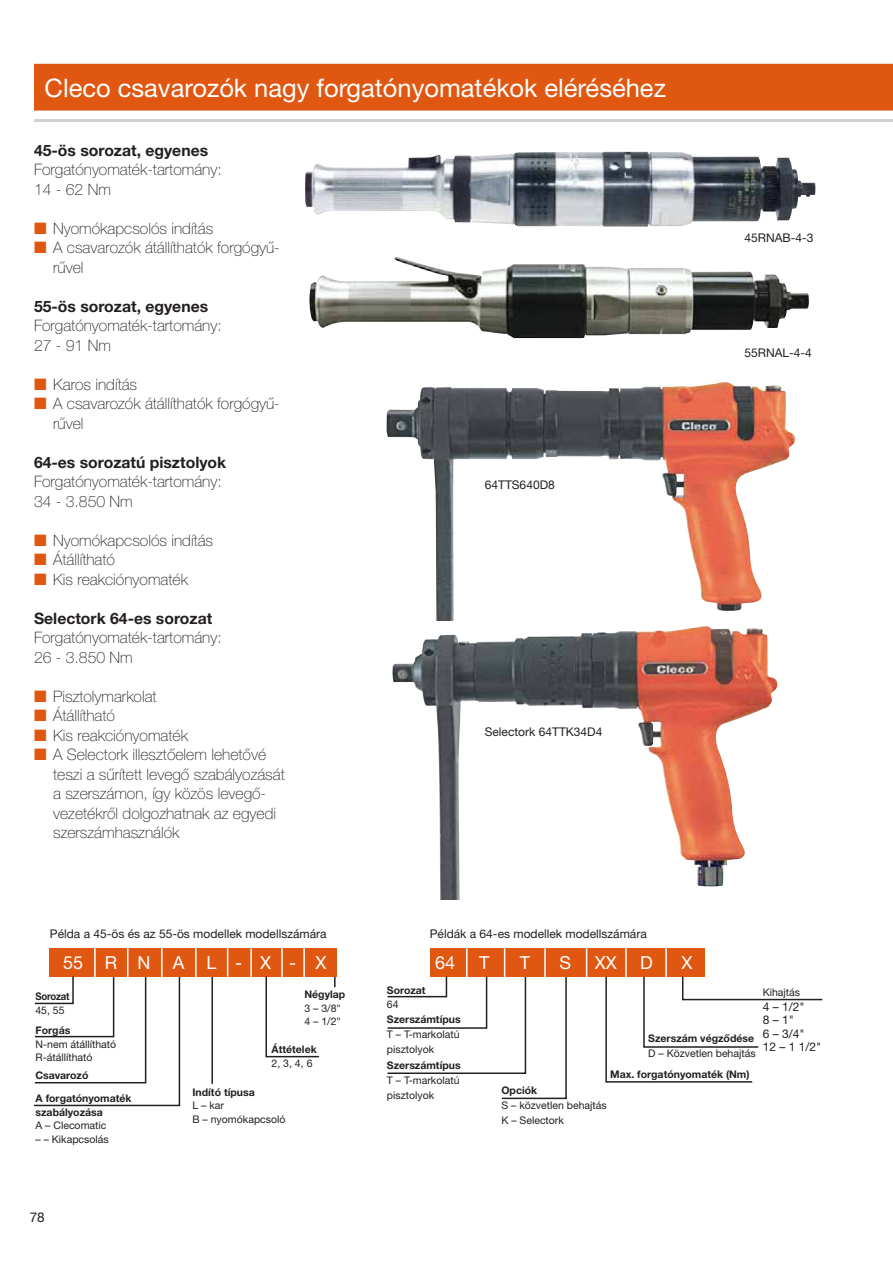
<style>
.page{position:relative;width:893px;height:1263px;background:#fff}
.page>*{position:absolute;margin:0;border:0;box-sizing:border-box;transform-origin:0 0}
.t1{font:25.5px "Helvetica Neue LT Pro";color:#fff}
.t2{font:18px "Helvetica Neue LT Pro";color:#fff}
.t3{font:100 15.75px/19.5px "Helvetica Neue LT Pro";color:#231f20}
.t4{font:700 15.75px "Helvetica Neue LT Pro";color:#231f20}
.t5{font:13.5px "Helvetica Neue LT Pro";color:#231f20}
.t6{font:12px/13.5px "Helvetica Neue LT Pro";color:#231f20}
.t7{font:10.5px/13.5px "Helvetica Neue LT Pro";color:#231f20}
.t8{font:700 10.5px/13.5px "Helvetica Neue LT Pro";color:#231f20}
.t9{font:700 10.5px "Helvetica Neue LT Pro";letter-spacing:-.02em;color:#231f20;scale:.91 1}
.s1{color:#e05711}
.s2{font-weight:700}
.s3{font-stretch:condensed}
</style>
<div class="page">
<div style="left:34px;top:64px;width:859px;height:47px;background:#e05711"></div>
<hr style="left:34px;top:119px;width:859px;height:3px;background:#cfd0d2">
<img style="left:387px;top:382px;width:408px;height:239px">
<img style="left:305px;top:152px;width:511px;height:75px">
<img style="left:392px;top:626px;width:385px;height:273px">
<img style="left:309px;top:257px;width:500px;height:81px">
<div style="left:50px;top:948px;width:287px;height:29px;background:#e05711"></div>
<svg style="left:334px;top:977px;width:2px;height:10px"></svg>
<svg style="left:265px;top:976px;width:55px;height:82px"></svg>
<hr style="left:211px;top:977px;width:2px;height:107px;background:#231f20">
<hr style="left:195px;top:947px;width:2px;height:31px;background:#fff">
<hr style="left:227px;top:947px;width:1px;height:30px;background:#fff">
<hr style="left:250px;top:948px;width:2px;height:29px;background:#fff">
<hr style="left:281px;top:948px;width:2px;height:29px;background:#fff">
<svg style="left:34px;top:948px;width:147px;height:159px"></svg>
<hr style="left:303px;top:948px;width:2px;height:29px;background:#fff">
<div style="left:430px;top:948px;width:275px;height:29px;background:#e05711"></div>
<svg style="left:605px;top:976px;width:218px;height:107px"></svg>
<svg style="left:387px;top:948px;width:180px;height:152px"></svg>
<hr style="left:544px;top:948px;width:2px;height:29px;background:#fff">
<svg style="left:586px;top:948px;width:1px;height:29px"></svg>
<hr style="left:625px;top:948px;width:2px;height:29px;background:#fff">
<hr style="left:665px;top:948px;width:2px;height:29px;background:#fff">
<h1 class="t1" style="left:45px;top:79px;width:623px">Cleco csavarozók nagy forgatónyomatékok eléréséhez</h1>
<p class="t4" style="left:34px;top:145px;width:176px">45-ös sorozat, egyenes</p>
<p class="t3" style="left:34px;top:162px;width:189px">Forgatónyomaték-tartomány:<br>14 - 62 Nm</p>
<p class="t3" style="left:34px;top:220px;width:181px"><span class="s1">■</span> Nyomókapcsolós indítás</p>
<p class="t3" style="left:53px;top:240px;width:228px;text-indent:-19px"><span class="s1">■</span> A csavarozók átállíthatók forgógyű&shy;rűvel</p>
<p class="t4" style="left:34px;top:301px;width:176px">55-ös sorozat, egyenes</p>
<p class="t3" style="left:34px;top:318px;width:189px">Forgatónyomaték-tartomány:<br>27 - 91 Nm</p>
<p class="t3" style="left:34px;top:376px;width:105px"><span class="s1">■</span> Karos indítás</p>
<p class="t3" style="left:53px;top:396px;width:228px;text-indent:-19px"><span class="s1">■</span> A csavarozók átállíthatók forgógyű&shy;rűvel</p>
<p class="t4" style="left:34px;top:457px;width:194px">64-es sorozatú pisztolyok</p>
<p class="t3" style="left:34px;top:474px;width:189px">Forgatónyomaték-tartomány:<br>34 - 3.850 Nm</p>
<p class="t3" style="left:34px;top:532px;width:181px"><span class="s1">■</span> Nyomókapcsolós indítás</p>
<p class="t3" style="left:34px;top:552px;width:83px"><span class="s1">■</span> Átállítható</p>
<p class="t3" style="left:34px;top:571px;width:155px"><span class="s1">■</span> Kis reakciónyomaték</p>
<p class="t4" style="left:34px;top:613px;width:180px">Selectork 64-es sorozat</p>
<p class="t3" style="left:34px;top:630px;width:189px">Forgatónyomaték-tartomány:<br>26 - 3.850 Nm</p>
<p class="t3" style="left:34px;top:688px;width:124px"><span class="s1">■</span> Pisztolymarkolat</p>
<p class="t3" style="left:34px;top:708px;width:83px"><span class="s1">■</span> Átállítható</p>
<p class="t3" style="left:34px;top:727px;width:155px"><span class="s1">■</span> Kis reakciónyomaték</p>
<p class="t3" style="left:53px;top:747px;width:233px;text-indent:-19px"><span class="s1">■</span> A Selectork illesztőelem lehetővé teszi a sűrített levegő szabályozását a szerszámon, így közös levegő&shy;vezetékről dolgozhatnak az egyedi szerszámhasználók</p>
<p class="t6" style="left:50px;top:928px;width:278px">Példa a 45-ös és az 55-ös modellek modellszámára</p>
<p class="t6" style="left:485px;top:479px;width:72px">64TTS640D8</p>
<p class="t6" style="left:485px;top:726px;width:119px">Selectork 64TTK34D4</p>
<p class="t6" style="left:430px;top:928px;width:218px">Példák a 64-es modellek modellszámára</p>
<p class="t6" style="left:744px;top:232px;width:70px">45RNAB-4-3</p>
<p class="t6" style="left:744px;top:348px;width:69px">55RNAL-4-4</p>
<p class="t2" style="left:63px;top:956px;width:265px">55 R N A L - X - X</p>
<p class="t7" style="left:304px;top:989px;width:42px"><span class="s2">Négylap<br></span>3 – 3/8<span class="s3">"<br></span>4 – 1/2<span class="s3">"</span></p>
<p class="t8" style="left:272px;top:1044px;width:47px">Áttételek</p>
<p class="t7" style="left:272px;top:1057px;width:42px">2, 3, 4, 6</p>
<p class="t9" style="left:35px;top:993px;width:39px">Sorozat</p>
<p class="t7" style="left:35px;top:1005px;width:31px">45, 55</p>
<p class="t8" style="left:36px;top:1025px;width:36px">Forgás</p>
<p class="t7" style="left:36px;top:1038px;width:82px">N-nem átállítható<br>R-átállítható</p>
<p class="t8" style="left:35px;top:1070px;width:55px">Csavarozó</p>
<p class="t8" style="left:36px;top:1093px;width:98px">A forgatónyomaték szabályozása</p>
<p class="t7" style="left:36px;top:1120px;width:72px">A – Clecomatic</p>
<p class="t7" style="left:36px;top:1133px;width:75px">– – Kikapcsolás</p>
<p class="t5" style="left:30px;top:1212px;width:16px">78</p>
<p class="t8" style="left:193px;top:1086px;width:64px">Indító típusa</p>
<p class="t7" style="left:193px;top:1100px;width:94px">L – kar<br>B – nyomókapcsoló</p>
<p class="t2" style="left:435px;top:956px;width:22px">64</p>
<p class="t2" style="left:479px;top:956px;width:12px">T</p>
<p class="t2" style="left:520px;top:956px;width:12px">T</p>
<p class="t2" style="left:559px;top:956px;width:13px">S</p>
<p class="t2" style="left:595px;top:956px;width:23px">XX</p>
<p class="t2" style="left:640px;top:956px;width:14px">D</p>
<p class="t2" style="left:681px;top:956px;width:12px">X</p>
<p class="t8" style="left:387px;top:985px;width:40px">Sorozat</p>
<p class="t7" style="left:387px;top:999px;width:13px">64</p>
<p class="t8" style="left:387px;top:1014px;width:75px">Szerszámtípus</p>
<p class="t7" style="left:387px;top:1028px;width:74px;line-height:15px">T – T-markolatú pisztolyok</p>
<p class="t7" style="left:763px;top:986px;width:39px">Kihajtás</p>
<p class="t6" style="left:763px;top:1001px;width:60px">4 – 1/2"<br>8 – 1"<br>6 – 3/4"<br>12 – 1 1/2"</p>
<p class="t8" style="left:648px;top:1033px;width:107px">Szerszám végződése</p>
<p class="t7" style="left:648px;top:1048px;width:109px">D – Közvetlen behajtás</p>
<p class="t8" style="left:387px;top:1059px;width:75px">Szerszámtípus</p>
<p class="t7" style="left:387px;top:1074px;width:74px;line-height:15px">T – T-markolatú pisztolyok</p>
<p class="t8" style="left:501px;top:1084px;width:37px">Opciók</p>
<p class="t7" style="left:501px;top:1099px;width:107px;line-height:15px">S – közvetlen behajtás<br>K – Selectork</p>
<p class="t8" style="left:610px;top:1069px;width:141px">Max. forgatónyomaték (Nm)</p>
</div>
